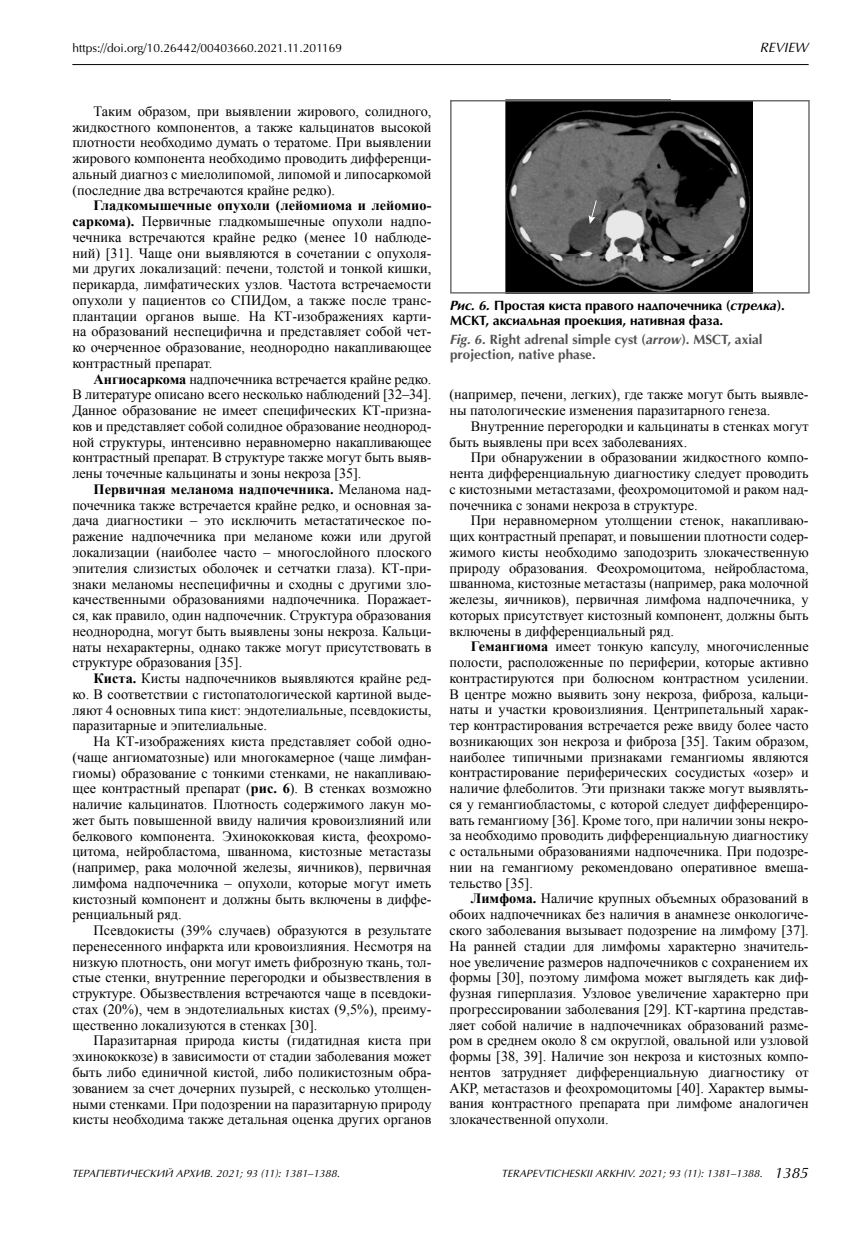
<style>
.page{position:relative;width:864px;height:1234px;background:#fff}
.page>*{position:absolute;margin:0;border:0;box-sizing:border-box;transform-origin:0 0}
.t1{font:14.25px/15.8px "Times New Roman";color:#000;text-align:justify}
.t2{font:700 13.5px/15px "AG Opus C";color:#000}
.t3{font:700 13.5px/15px "AG Opus C";color:#545454}
.t4{font:italic 13.5px "AG Opus C";color:#000}
.t5{font:12px "AG Opus C";color:#000}
.t6{font:italic 10.5px "AG Opus C";letter-spacing:.01em;color:#000}
.s1{font-weight:700}
.s2{font-style:italic}
.s3{font-size:15px}
</style>
<div class="page">
<hr style="left:72px;top:64px;width:736px;height:1px;background:#000">
<img style="left:505px;top:103px;width:247px;height:187px">
<svg style="left:588px;top:200px;width:8px;height:24px"></svg>
<div style="left:450px;top:100px;width:359px;height:193px;border:2px solid #6f6f6f"></div>
<p class="t5" style="left:72px;top:41px;width:271px">https://doi.org/10.26442/00403660.2021.11.201169</p>
<p class="t4" style="left:760px;top:40px;width:18px">REVIEW</p>
<p class="t1" style="left:72px;top:103px;width:360px;text-indent:21px">Таким образом, при выявлении жирового, солидного, жидкостного компонентов, а также кальцинатов высокой плотности необходимо думать о тератоме. При выявлении жирового компонента необходимо проводить дифференци&shy;альный диагноз с миелолипомой, липомой и липосаркомой (последние два встречаются крайне редко).</p>
<p class="t1" style="left:72px;top:197px;width:360px;text-indent:21px"><span class="s1">Гладкомышечные опухоли (лейомиома и лейомио&shy;саркома).</span> Первичные гладкомышечные опухоли надпо&shy;чечника встречаются крайне редко (менее 10 наблюде&shy;ний) [31]. Чаще они выявляются в сочетании с опухоля&shy;ми других локализаций: печени, толстой и тонкой кишки, перикарда, лимфатических узлов. Частота встречаемости опухоли у пациентов со СПИДом, а также после транс&shy;плантации органов выше. На КТ-изображениях карти&shy;на образований неспецифична и представляет собой чет&shy;ко очерченное образование, неоднородно накапливающее контрастный препарат.</p>
<p class="t1" style="left:72px;top:370px;width:360px;text-indent:21px"><span class="s1">Ангиосаркома</span> надпочечника встречается крайне редко.<br>В литературе описано всего несколько наблюдений [32–34].<br>Данное образование не имеет специфических КТ-призна&shy;ков и представляет собой солидное образование неоднород&shy;ной структуры, интенсивно неравномерно накапливающее контрастный препарат. В структуре также могут быть выяв&shy;лены точечные кальцинаты и зоны некроза [35].</p>
<p class="t1" style="left:72px;top:481px;width:360px;text-indent:21px"><span class="s1">Первичная меланома надпочечника.</span> Меланома над&shy;почечника также встречается крайне редко, и основная за&shy;дача диагностики – это исключить метастатическое по&shy;ражение надпочечника при меланоме кожи или другой локализации (наиболее часто – многослойного плоского эпителия слизистых оболочек и сетчатки глаза). КТ-при&shy;знаки меланомы неспецифичны и сходны с другими зло&shy;качественными образованиями надпочечника. Поражает&shy;ся, как правило, один надпочечник. Структура образования неоднородна, могут быть выявлены зоны некроза. Кальци&shy;наты нехарактерны, однако также могут присутствовать в структуре образования [35].</p>
<p class="t1" style="left:72px;top:670px;width:360px;text-indent:21px"><span class="s1">Киста.</span> Кисты надпочечников выявляются крайне ред&shy;ко. В соответствии с гистопатологической картиной выде&shy;ляют 4 основных типа кист: эндотелиальные, псевдокисты, паразитарные и эпителиальные.</p>
<p class="t1" style="left:72px;top:733px;width:360px;text-indent:21px">На КТ-изображениях киста представляет собой одно-(чаще ангиоматозные) или многокамерное (чаще лимфан&shy;гиомы) образование с тонкими стенками, не накапливаю&shy;щее контрастный препарат (<span class="s1">рис. 6</span>). В стенках возможно наличие кальцинатов. Плотность содержимого лакун мо&shy;жет быть повышенной ввиду наличия кровоизлияний или белкового компонента. Эхинококковая киста, феохромо&shy;цитома, нейробластома, шваннома, кистозные метастазы (например, рака молочной железы, яичников), первичная лимфома надпочечника – опухоли, которые могут иметь кистозный компонент и должны быть включены в диффе&shy;ренциальный ряд.</p>
<p class="t1" style="left:72px;top:922px;width:360px;text-indent:21px">Псевдокисты (39% случаев) образуются в результате перенесенного инфаркта или кровоизлияния. Несмотря на низкую плотность, они могут иметь фиброзную ткань, тол&shy;стые стенки, внутренние перегородки и обызвествления в структуре. Обызвествления встречаются чаще в псевдоки&shy;стах (20%), чем в эндотелиальных кистах (9,5%), преиму&shy;щественно локализуются в стенках [30].</p>
<p class="t1" style="left:72px;top:1032px;width:360px;text-indent:21px">Паразитарная природа кисты (гидатидная киста при эхинококкозе) в зависимости от стадии заболевания может быть либо единичной кистой, либо поликистозным обра&shy;зованием за счет дочерних пузырей, с несколько утолщен&shy;ными стенками. При подозрении на паразитарную природу кисты необходима также детальная оценка других органов</p>
<p class="t2" style="left:450px;top:298px;width:336px"><span class="s2">Рис. 6.</span> Простая киста правого надпочечника (<span class="s2">стрелка</span>).<br>МСКТ, аксиальная проекция, нативная фаза.</p>
<p class="t3" style="left:450px;top:332px;width:314px"><span class="s2">Fig. 6.</span> Right adrenal simple cyst (<span class="s2">arrow</span>). MSCT, axial projection, native phase.</p>
<p class="t1" style="left:449px;top:386px;width:360px">(например, печени, легких), где также могут быть выявле&shy;ны патологические изменения паразитарного генеза.</p>
<p class="t1" style="left:449px;top:418px;width:360px;text-indent:21px">Внутренние перегородки и кальцинаты в стенках могут быть выявлены при всех заболеваниях.</p>
<p class="t1" style="left:449px;top:449px;width:360px;text-indent:21px">При обнаружении в образовании жидкостного компо&shy;нента дифференциальную диагностику следует проводить с кистозными метастазами, феохромоцитомой и раком над&shy;почечника с зонами некроза в структуре.</p>
<p class="t1" style="left:449px;top:512px;width:360px;text-indent:21px">При неравномерном утолщении стенок, накапливаю&shy;щих контрастный препарат, и повышении плотности содер&shy;жимого кисты необходимо заподозрить злокачественную природу образования. Феохромоцитома, нейробластома, шваннома, кистозные метастазы (например, рака молочной железы, яичников), первичная лимфома надпочечника, у которых присутствует кистозный компонент, должны быть включены в дифференциальный ряд.</p>
<p class="t1" style="left:449px;top:638px;width:360px;text-indent:21px"><span class="s1">Гемангиома</span> имеет тонкую капсулу, многочисленные полости, расположенные по периферии, которые активно контрастируются при болюсном контрастном усилении.<br>В центре можно выявить зону некроза, фиброза, кальци&shy;наты и участки кровоизлияния. Центрипетальный харак&shy;тер контрастирования встречается реже ввиду более часто возникающих зон некроза и фиброза [35]. Таким образом, наиболее типичными признаками гемангиомы являются контрастирование периферических сосудистых «озер» и наличие флеболитов. Эти признаки также могут выявлять&shy;ся у гемангиобластомы, с которой следует дифференциро&shy;вать гемангиому [36]. Кроме того, при наличии зоны некро&shy;за необходимо проводить дифференциальную диагностику с остальными образованиями надпочечника. При подозре&shy;нии на гемангиому рекомендовано оперативное вмеша&shy;тельство [35].</p>
<p class="t1" style="left:449px;top:890px;width:360px;text-indent:21px"><span class="s1">Лимфома.</span> Наличие крупных объемных образований в обоих надпочечниках без наличия в анамнезе онкологиче&shy;ского заболевания вызывает подозрение на лимфому [37].<br>На ранней стадии для лимфомы характерно значитель&shy;ное увеличение размеров надпочечников с сохранением их формы [30], поэтому лимфома может выглядеть как диф&shy;фузная гиперплазия. Узловое увеличение характерно при прогрессировании заболевания [29]. КТ-картина представ&shy;ляет собой наличие в надпочечниках образований разме&shy;ром в среднем около 8 см округлой, овальной или узловой формы [38, 39]. Наличие зон некроза и кистозных компо&shy;нентов затрудняет дифференциальную диагностику от АКР, метастазов и феохромоцитомы [40]. Характер вымы&shy;вания контрастного препарата при лимфоме аналогичен злокачественной опухоли.</p>
<p class="t6" style="left:72px;top:1166px;width:269px">ТЕРАПЕВТИЧЕСКИЙ АРХИВ. 2021; 93 (11): 1381–1388.</p>
<p class="t6" style="left:501px;top:1166px;width:308px">TERAPEVTICHESKII ARKHIV. 2021; 93 (11): 1381–1388. <span class="s3">1385</span></p>
</div>
